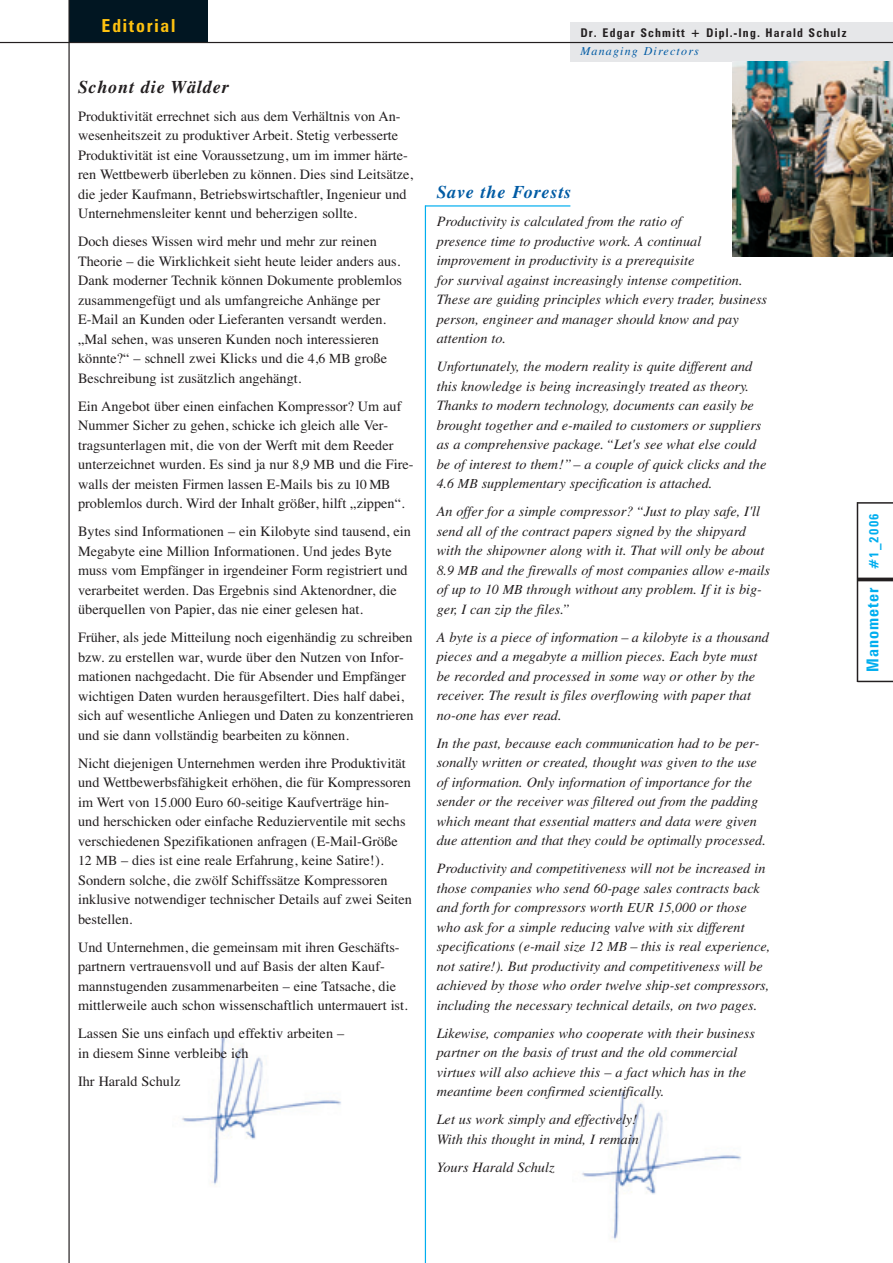
<style>
.page{position:relative;width:893px;height:1263px;background:#fff}
.page>*{position:absolute;margin:0;border:0;box-sizing:border-box;transform-origin:0 0}
.t1{font:italic 700 18px "Times";letter-spacing:.05em;color:#231f20}
.t2{font:italic 700 18px "Times";letter-spacing:.05em;color:#015ba4}
.t3{font:700 condensed 18px "Zurich BT";letter-spacing:.1em;color:#fec210}
.t4{font:700 condensed 16.35px "Zurich BT";letter-spacing:.06em;color:#00aeef}
.t5{font:14.25px/19.5px "Times";color:#231f20}
.t6{font:italic 14.25px/19.5px "Times";color:#231f20}
.t7{font:700 condensed 12px "Zurich BT";letter-spacing:.1em;color:#231f20}
.t8{font:italic 12px "Times";letter-spacing:.1em;color:#015ba4}
.s1{font-size:13.8px}
.s2{font-size:13.05px}
</style>
<div class="page">
<img style="left:582px;top:1090px;width:159px;height:150px">
<img style="left:182px;top:1035px;width:159px;height:150px">
<hr style="left:425px;top:206px;width:1px;height:1057px;background:#00aeef">
<hr style="left:425px;top:205px;width:145px;height:2px;background:#00aeef">
<div style="left:69px;top:0;width:139px;height:43px;background:#011622"></div>
<div style="left:570px;top:22px;width:322px;height:40px;background:#e6e7e9"></div>
<hr style="left:0;top:42px;width:892px;height:1px;background:#231f20">
<hr style="left:68px;top:0;width:2px;height:1263px;background:#231f20">
<hr style="left:857px;top:578px;width:35px;height:3px;background:#231f20">
<hr style="left:857px;top:681px;width:35px;height:1px;background:#231f20">
<hr style="left:857px;top:502px;width:35px;height:2px;background:#231f20">
<hr style="left:856px;top:502px;width:2px;height:180px;background:#231f20">
<img style="left:732px;top:62px;width:160px;height:194px">
<p class="t3" style="left:102px;top:19px;width:75px">Editorial</p>
<p class="t1" style="left:78px;top:80px;width:152px">Schont die Wälder</p>
<p class="t5" style="left:78px;top:108px;width:336px">Produktivität errechnet sich aus dem Verhältnis von An&shy;wesenheitszeit zu produktiver Arbeit. Stetig verbesserte Produktivität ist eine Voraussetzung, um im immer härte&shy;ren Wettbewerb überleben zu können. Dies sind Leitsätze, die jeder Kaufmann, Betriebswirtschaftler, Ingenieur und Unternehmensleiter kennt und beherzigen sollte.</p>
<p class="t5" style="left:78px;top:233px;width:325px">Doch dieses Wissen wird mehr und mehr zur reinen Theorie – die Wirklichkeit sieht heute leider anders aus.<br>Dank moderner Technik können Dokumente problemlos zusammengefügt und als umfangreiche Anhänge per E-Mail an Kunden oder Lieferanten versandt werden. „Mal sehen, was unseren Kunden noch interessieren könnte?“ – schnell zwei Klicks und die <span class="s1">4,6 MB</span> große Beschreibung ist zusätzlich angehängt.</p>
<p class="t5" style="left:78px;top:398px;width:337px">Ein Angebot über einen einfachen Kompressor? Um auf Nummer Sicher zu gehen, schicke ich gleich alle Ver&shy;tragsunterlagen mit, die von der Werft mit dem Reeder unterzeichnet wurden. Es sind ja nur <span class="s1">8,9 MB</span> und die Fire&shy;walls der meisten Firmen lassen E-Mails bis zu <span class="s1">10 MB </span>problemlos durch. Wird der Inhalt größer, hilft „zippen“.</p>
<p class="t5" style="left:78px;top:523px;width:334px">Bytes sind Informationen – ein Kilobyte sind tausend, ein Megabyte eine Million Informationen. Und jedes Byte muss vom Empfänger in irgendeiner Form registriert und verarbeitet werden. Das Ergebnis sind Aktenordner, die überquellen von Papier, das nie einer gelesen hat.</p>
<p class="t5" style="left:78px;top:629px;width:337px">Früher, als jede Mitteilung noch eigenhändig zu schreiben bzw. zu erstellen war, wurde über den Nutzen von Infor&shy;mationen nachgedacht. Die für Absender und Empfänger wichtigen Daten wurden herausgefiltert. Dies half dabei, sich auf wesentliche Anliegen und Daten zu konzentrieren und sie dann vollständig bearbeiten zu können.</p>
<p class="t5" style="left:78px;top:755px;width:335px">Nicht diejenigen Unternehmen werden ihre Produktivität und Wettbewerbsfähigkeit erhöhen, die für Kompressoren im Wert von <span class="s1">15.000</span> Euro <span class="s1">60</span>-seitige Kaufverträge hin&shy;und herschicken oder einfache Reduzierventile mit sechs verschiedenen Spezifikationen anfragen (E-Mail-Größe <span class="s1">12 MB</span> – dies ist eine reale Erfahrung, keine Satire!).<br>Sondern solche, die zwölf Schiffssätze Kompressoren inklusive notwendiger technischer Details auf zwei Seiten bestellen.</p>
<p class="t5" style="left:78px;top:939px;width:331px">Und Unternehmen, die gemeinsam mit ihren Geschäfts&shy;partnern vertrauensvoll und auf Basis der alten Kauf&shy;mannstugenden zusammenarbeiten – eine Tatsache, die mittlerweile auch schon wissenschaftlich untermauert ist.</p>
<p class="t5" style="left:78px;top:1025px;width:267px">Lassen Sie uns einfach und effektiv arbeiten – in diesem Sinne verbleibe ich</p>
<p class="t5" style="left:78px;top:1073px;width:104px">Ihr Harald Schulz</p>
<p class="t7" style="left:580px;top:28px;width:267px">Dr. Edgar Schmitt + Dipl.-Ing. Harald Schulz</p>
<p class="t8" style="left:580px;top:47px;width:120px">Managing Directors</p>
<p class="t2" style="left:436px;top:186px;width:136px">Save the Forests</p>
<p class="t6" style="left:436px;top:213px;width:332px">Productivity is calculated from the ratio of<br>presence time to productive work. A continual improvement in productivity is a prerequisite<br>for survival against increasingly intense competition.<br>These are guiding principles which every trader, business person, engineer and manager should know and pay attention to.</p>
<p class="t6" style="left:436px;top:358px;width:331px">Unfortunately, the modern reality is quite different and this knowledge is being increasingly treated as theory.<br>Thanks to modern technology, documents can easily be brought together and e-mailed to customers or suppliers as a comprehensive package. “Let's see what else could be of interest to them!” – a couple of quick clicks and the <span class="s1">4.6 MB</span> supplementary specification is attached.</p>
<p class="t6" style="left:436px;top:503px;width:335px">An offer for a simple compressor? “Just to play safe, I'll send all of the contract papers signed by the shipyard with the shipowner along with it. That will only be about <span class="s1">8.9 MB</span> and the firewalls of most companies allow e-mails of up to <span class="s1">10 MB</span> through without any problem. If it is big&shy;ger, I can zip the files.”</p>
<p class="t6" style="left:436px;top:628px;width:334px">A byte is a piece of information – a kilobyte is a thousand pieces and a megabyte a million pieces. Each byte must be recorded and processed in some way or other by the receiver. The result is files overflowing with paper that no-one has ever read.</p>
<p class="t6" style="left:436px;top:734px;width:331px">In the past, because each communication had to be per&shy;sonally written or created, thought was given to the use of information. Only information of importance for the sender or the receiver was filtered out from the padding which meant that essential matters and data were given due attention and that they could be optimally processed.</p>
<p class="t6" style="left:436px;top:860px;width:335px">Productivity and competitiveness will not be increased in those companies who send <span class="s1">60</span>-page sales contracts back and forth for compressors worth <span class="s1">EUR 15,000</span> or those who ask for a simple reducing valve with six different specifications (e-mail size <span class="s1">12 MB</span> – this is real experience, not satire!). But productivity and competitiveness will be achieved by those who order twelve ship-set compressors, including the necessary technical details, on two pages.</p>
<p class="t6" style="left:436px;top:1024px;width:320px">Likewise, companies who cooperate with their business partner on the basis of trust and the old commercial virtues will also achieve this – a fact which has in the meantime been confirmed scientifically.</p>
<p class="t6" style="left:436px;top:1111px;width:203px">Let us work simply and effectively!<br>With this thought in mind, I remain</p>
<p class="t6" style="left:436px;top:1158px;width:119px">Yours Harald Schulz</p>
<p class="t4" style="left:866px;top:672px;width:160px;rotate:-90deg">Manometer <span class="s2">#1_2006</span></p>
</div>
